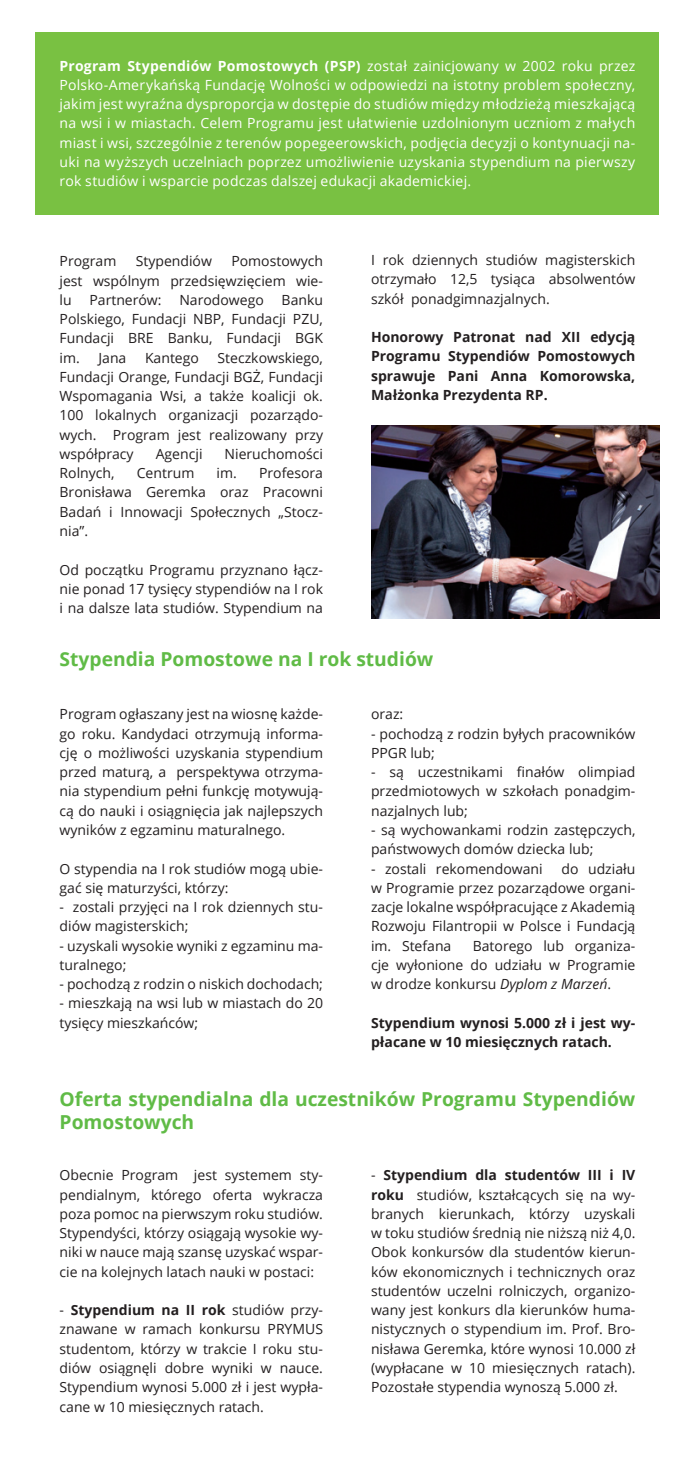
<style>
.page{position:relative;width:695px;height:1474px;background:#fff}
.page>*{position:absolute;margin:0;border:0;box-sizing:border-box;transform-origin:0 0}
.t1{font:700 19.25px/23.1px "Open Sans";color:#60bb46}
.t2{font:14px/19.2px "Open Sans";color:#231f20;text-align:justify}
.t3{font:14px/19.2px "Open Sans";letter-spacing:.015em;color:#fff;text-align:justify}
.t4{font:700 14px/19.2px "Open Sans";color:#231f20}
.s1{font-weight:700}
.s2{font-style:italic}
.s3{font-weight:400}
</style>
<div class="page">
<div style="left:36px;top:32px;width:623px;height:183px;background:#79c142"></div>
<img style="left:371px;top:425px;width:288px;height:193px">
<p class="t3" style="left:60px;top:55px;width:577px"><span class="s1">Program Stypendiów Pomostowych (PSP)</span> został zainicjowany w 2002 roku przez Polsko-Amerykańską Fundację Wolności w odpowiedzi na istotny problem społeczny, jakim jest wyraźna dysproporcja w dostępie do studiów między młodzieżą mieszkającą na wsi i w miastach. Celem Programu jest ułatwienie uzdolnionym uczniom z małych miast i wsi, szczególnie z terenów popegeerowskich, podjęcia decyzji o kontynuacji na&shy;uki na wyższych uczelniach poprzez umożliwienie uzyskania stypendium na pierwszy rok studiów i wsparcie podczas dalszej edukacji akademickiej.</p>
<p class="t2" style="left:60px;top:251px;width:58px">Program</p>
<p class="t2" style="left:136px;top:251px;width:78px">Stypendiów</p>
<p class="t2" style="left:60px;top:251px;width:265px;text-indent:172px">Pomostowych jest wspólnym przedsięwzięciem wie&shy;lu</p>
<p class="t2" style="left:89px;top:290px;width:74px">Partnerów:</p>
<p class="t2" style="left:179px;top:290px;width:86px">Narodowego</p>
<p class="t2" style="left:60px;top:290px;width:265px;text-indent:222px">Banku Polskiego, Fundacji NBP, Fundacji PZU, Fundacji BRE Banku, Fundacji BGK im. Jana</p>
<p class="t2" style="left:60px;top:347px;width:265px;text-indent:158px">Steczkowskiego, Fundacji Orange, Fundacji BGŻ, Fundacji Wspomagania Wsi, a także koalicji ok.<br>100 lokalnych organizacji pozarządo&shy;wych. Program jest realizowany przy współpracy</p>
<p class="t2" style="left:145px;top:347px;width:55px">Kantego</p>
<p class="t2" style="left:156px;top:444px;width:48px">Agencji</p>
<p class="t2" style="left:224px;top:444px;width:100px">Nieruchomości</p>
<p class="t2" style="left:60px;top:463px;width:265px;text-indent:157px">im. Profesora Bronisława Geremka oraz Pracowni Badań i Innowacji Społecznych „Stocz&shy;nia”.</p>
<p class="t2" style="left:60px;top:559px;width:265px">Od początku Programu przyznano łącz&shy;nie ponad 17 tysięcy stypendiów na I rok i na dalsze lata studiów. Stypendium na</p>
<p class="t2" style="left:60px;top:463px;width:56px">Rolnych,</p>
<p class="t2" style="left:137px;top:463px;width:59px">Centrum</p>
<p class="t2" style="left:371px;top:250px;width:266px">I rok dziennych studiów magisterskich otrzymało 12,5 tysiąca absolwentów szkół ponadgimnazjalnych.</p>
<p class="t4" style="left:371px;top:327px;width:266px;text-align:justify">Honorowy Patronat nad XII edycją Programu Stypendiów Pomostowych sprawuje Pani Anna Komorowska, Małżonka Prezydenta RP.</p>
<h1 class="t1" style="left:60px;top:647px;width:375px">Stypendia Pomostowe na I rok studiów</h1>
<p class="t2" style="left:60px;top:704px;width:265px">Program ogłaszany jest na wiosnę każde&shy;go roku. Kandydaci otrzymują informa&shy;cję o możliwości uzyskania stypendium przed maturą, a perspektywa otrzyma&shy;nia stypendium pełni funkcję motywują&shy;cą do nauki i osiągnięcia jak najlepszych wyników z egzaminu maturalnego.</p>
<p class="t2" style="left:60px;top:858px;width:265px">O stypendia na I rok studiów mogą ubie&shy;gać się maturzyści, którzy:</p>
<p class="t2" style="left:60px;top:897px;width:265px">- zostali przyjęci na I rok dziennych stu&shy;diów magisterskich;</p>
<p class="t2" style="left:60px;top:935px;width:265px">- uzyskali wysokie wyniki z egzaminu ma&shy;turalnego;</p>
<p class="t2" style="left:60px;top:974px;width:265px">- pochodzą z rodzin o niskich dochodach;</p>
<p class="t2" style="left:60px;top:993px;width:265px">- mieszkają na wsi lub w miastach do 20 tysięcy mieszkańców;</p>
<p class="t2" style="left:371px;top:704px;width:34px">oraz:</p>
<p class="t2" style="left:371px;top:723px;width:266px">- pochodzą z rodzin byłych pracowników<br>PPGR lub;</p>
<p class="t2" style="left:371px;top:762px;width:266px">- są uczestnikami finałów olimpiad przedmiotowych w szkołach ponadgim&shy;nazjalnych lub;</p>
<p class="t2" style="left:371px;top:820px;width:266px">- są wychowankami rodzin zastępczych, państwowych domów dziecka lub;</p>
<p class="t2" style="left:371px;top:858px;width:173px">- zostali rekomendowani</p>
<p class="t2" style="left:371px;top:858px;width:266px;text-indent:190px">do udziału w Programie przez pozarządowe organi&shy;zacje lokalne współpracujące z Akademią Rozwoju Filantropii w Polsce i Fundacją im. Stefana</p>
<p class="t2" style="left:371px;top:935px;width:266px;text-indent:102px">Batorego lub organiza&shy;cje wyłonione do udziału w Programie w drodze konkursu <span class="s2">Dyplom z Marzeń</span>.</p>
<p class="t4" style="left:371px;top:1012px;width:266px">Stypendium wynosi 5.000 zł i jest wy&shy;płacane w 10 miesięcznych ratach.</p>
<h1 class="t1" style="left:60px;top:1086px;width:577px">Oferta stypendialna dla uczestników Programu Stypendiów<br>Pomostowych</h1>
<p class="t2" style="left:60px;top:1165px;width:265px">Obecnie Program jest systemem sty&shy;pendialnym, którego oferta wykracza poza pomoc na pierwszym roku studiów.<br>Stypendyści, którzy osiągają wysokie wy&shy;niki w nauce mają szansę uzyskać wspar&shy;cie na kolejnych latach nauki w postaci:</p>
<p class="t2" style="left:60px;top:1300px;width:265px">- <span class="s1">Stypendium na II rok</span> studiów przy&shy;znawane w ramach konkursu PRYMUS studentom, którzy w trakcie I roku stu&shy;diów osiągnęli dobre wyniki w nauce.<br>Stypendium wynosi 5.000 zł i jest wypła&shy;cane w 10 miesięcznych ratach.</p>
<p class="t4" style="left:371px;top:1165px;width:222px"><span class="s3">-</span> Stypendium dla studentów III</p>
<p class="t2" style="left:371px;top:1165px;width:266px;text-indent:238px"><span class="s1">i IV roku</span> studiów, kształcących się na wy&shy;branych kierunkach, którzy uzyskali w toku studiów średnią nie niższą niż 4,0.<br>Obok konkursów dla studentów kierun&shy;ków ekonomicznych i technicznych oraz studentów uczelni rolniczych, organizo&shy;wany jest konkurs dla kierunków huma&shy;nistycznych o stypendium im. Prof. Bro&shy;nisława Geremka, które wynosi 10.000 zł (wypłacane w 10 miesięcznych ratach).<br>Pozostałe stypendia wynoszą 5.000 zł.</p>
</div>
